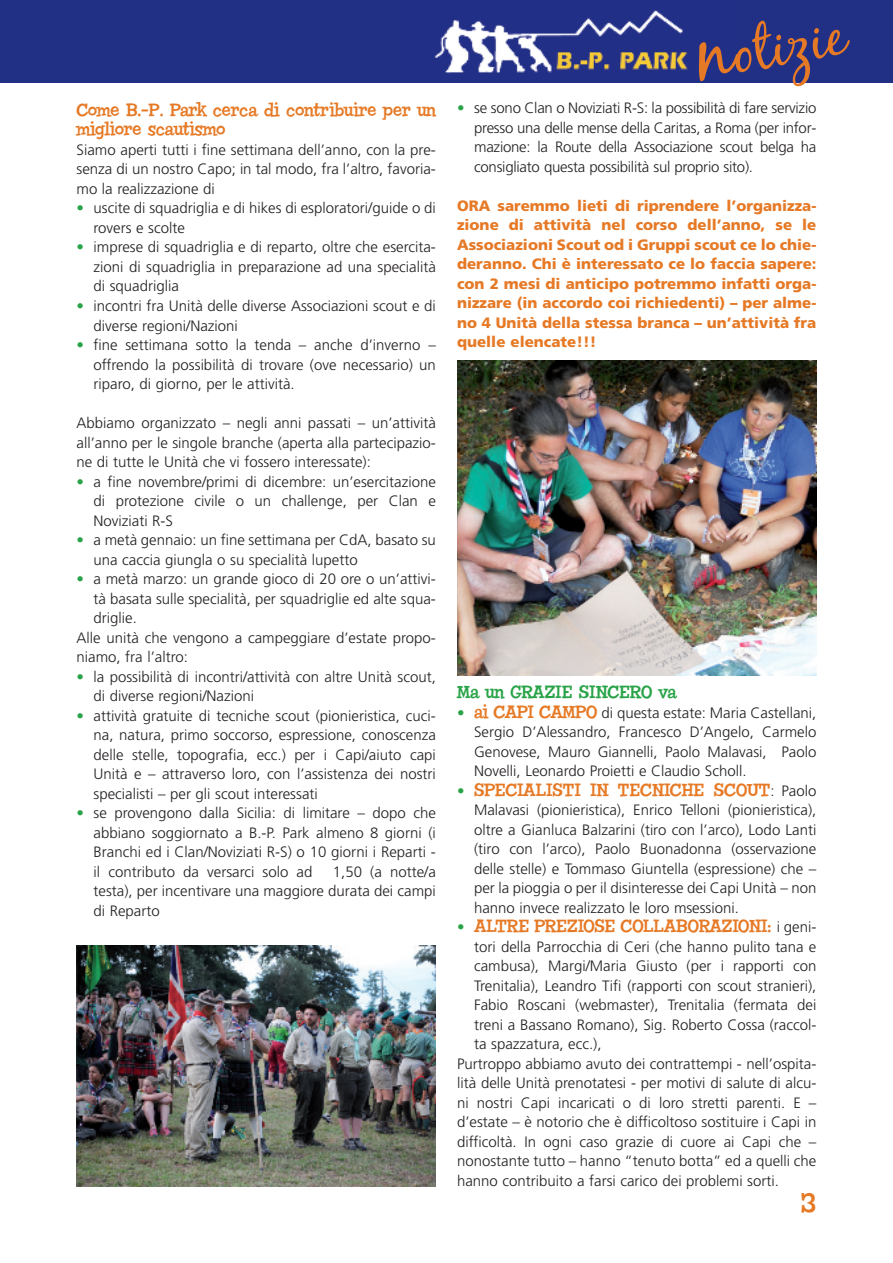
<style>
.page{position:relative;width:893px;height:1263px;background:#fff}
.page>*{position:absolute;margin:0;border:0;box-sizing:border-box;transform-origin:0 0}
.t1{font:27px "Chowderhead";color:#e67925}
.t2{font:18px/19.5px "Chowderhead";color:#e67925}
.t3{font:18px "Chowderhead";color:#29a347}
.t4{font:300 15px/19.5px "Frutiger CE";color:#231f20;text-align:justify}
.t5{font:900 15px/19.5px "Frutiger";color:#e67925;text-align:justify}
.s1{color:#29a347}
.s2{font-family:"Chowderhead";font-weight:400;font-size:18px;color:#e67925}
.s3{font-family:"Frutiger CE";font-weight:300;font-size:15px;color:#29a347}
.s4{font-family:"Frutiger CE";font-weight:300;font-size:15px;color:#231f20}
</style>
<div class="page">
<div style="left:0;top:0;width:893px;height:82px;background:#213085"></div>
<img style="left:435px;top:10px;width:264px;height:64px">
<svg style="left:699px;top:21px;width:151px;height:65px"></svg>
<img style="left:77px;top:946px;width:359px;height:240px">
<img style="left:457px;top:361px;width:359px;height:314px">
<p class="t2" style="left:77px;top:100px;width:361px">Come B.-P. Park cerca di contribuire per un migliore scautismo</p>
<p class="t4" style="left:77px;top:141px;width:361px">Siamo aperti tutti i fine settimana dell’anno, con la pre&shy;senza di un nostro Capo; in tal modo, fra l’altro, favoria&shy;mo la realizzazione di</p>
<p class="t4" style="left:94px;top:200px;width:344px;text-indent:-17px"><span class="s1">•</span> uscite di squadriglia e di hikes di esploratori/guide o di rovers e scolte</p>
<p class="t4" style="left:94px;top:239px;width:344px;text-indent:-17px"><span class="s1">•</span> imprese di squadriglia e di reparto, oltre che esercita&shy;zioni di squadriglia in preparazione ad una specialità di squadriglia</p>
<p class="t4" style="left:94px;top:297px;width:344px;text-indent:-17px"><span class="s1">•</span> incontri fra Unità delle diverse Associazioni scout e di diverse regioni/Nazioni</p>
<p class="t4" style="left:94px;top:336px;width:344px;text-indent:-17px"><span class="s1">•</span> fine settimana sotto la tenda – anche d’inverno – offrendo la possibilità di trovare (ove necessario) un riparo, di giorno, per le attività.</p>
<p class="t4" style="left:77px;top:414px;width:361px">Abbiamo organizzato – negli anni passati – un’attività all’anno per le singole branche (aperta alla partecipazio&shy;ne di tutte le Unità che vi fossero interessate):</p>
<p class="t4" style="left:94px;top:473px;width:344px;text-indent:-17px"><span class="s1">•</span> a fine novembre/primi di dicembre: un’esercitazione di protezione civile o un challenge, per Clan e Noviziati R-S</p>
<p class="t4" style="left:94px;top:531px;width:344px;text-indent:-17px"><span class="s1">•</span> a metà gennaio: un fine settimana per CdA, basato su una caccia giungla o su specialità lupetto</p>
<p class="t4" style="left:77px;top:570px;width:361px"><span class="s1">•</span> a metà marzo: un grande gioco di 20 ore o un’attivi-</p>
<p class="t4" style="left:94px;top:590px;width:344px">tà basata sulle specialità, per squadriglie ed alte squa-</p>
<p class="t4" style="left:94px;top:609px;width:45px">driglie.</p>
<p class="t4" style="left:77px;top:629px;width:361px">Alle unità che vengono a campeggiare d’estate propo-</p>
<p class="t4" style="left:77px;top:648px;width:113px">niamo, fra l’altro:</p>
<p class="t4" style="left:94px;top:668px;width:344px;text-indent:-17px"><span class="s1">•</span> la possibilità di incontri/attività con altre Unità scout, di diverse regioni/Nazioni</p>
<p class="t4" style="left:94px;top:707px;width:344px;text-indent:-17px"><span class="s1">•</span> attività gratuite di tecniche scout (pionieristica, cuci&shy;na, natura, primo soccorso, espressione, conoscenza delle stelle, topografia, ecc.) per i Capi/aiuto capi Unità e – attraverso loro, con l’assistenza dei nostri specialisti – per gli scout interessati</p>
<p class="t4" style="left:94px;top:804px;width:344px;text-indent:-17px"><span class="s1">•</span> se provengono dalla Sicilia: di limitare – dopo che abbiano soggiornato a B.-P. Park almeno 8 giorni (i Branchi ed i Clan/Noviziati R-S) o 10 giorni i Reparti - il contributo da versarci solo ad</p>
<p class="t4" style="left:94px;top:863px;width:344px;text-indent:239px">1,50 (a notte/a testa), per incentivare una maggiore durata dei campi di Reparto</p>
<p class="t4" style="left:474px;top:99px;width:344px;text-indent:-17px"><span class="s1">•</span> se sono Clan o Noviziati R-S: la possibilità di fare servizio presso una delle mense della Caritas, a Roma (per infor&shy;mazione: la Route della Associazione scout belga ha consigliato questa possibilità sul proprio sito).</p>
<p class="t5" style="left:457px;top:197px;width:361px">ORA saremmo lieti di riprendere l’organizza&shy;zione di attività nel corso dell’anno, se le Associazioni Scout od i Gruppi scout ce lo chie&shy;deranno. Chi è interessato ce lo faccia sapere: con 2 mesi di anticipo potremmo infatti orga&shy;nizzare (in accordo coi richiedenti) – per alme&shy;no 4 Unità della stessa branca – un’attività fra quelle elencate!!!</p>
<p class="t3" style="left:457px;top:682px;width:221px">Ma un GRAZIE SINCERO va</p>
<p class="t4" style="left:474px;top:704px;width:344px;text-indent:-17px"><span class="s1">•</span> <span class="s2">ai CAPI CAMPO</span> di questa estate: Maria Castellani, Sergio D’Alessandro, Francesco D’Angelo, Carmelo Genovese, Mauro Giannelli, Paolo Malavasi, Paolo Novelli, Leonardo Proietti e Claudio Scholl.</p>
<p class="t2" style="left:457px;top:780px;width:361px"><span class="s3">•</span> SPECIALISTI IN TECNICHE SCOUT<span class="s4">: Paolo</span></p>
<p class="t4" style="left:474px;top:801px;width:344px">Malavasi (pionieristica), Enrico Telloni (pionieristica), oltre a Gianluca Balzarini (tiro con l’arco), Lodo Lanti (tiro con l’arco), Paolo Buonadonna (osservazione delle stelle) e Tommaso Giuntella (espressione) che – per la pioggia o per il disinteresse dei Capi Unità – non hanno invece realizzato le loro msessioni.</p>
<p class="t2" style="left:457px;top:916px;width:361px"><span class="s3">•</span> ALTRE PREZIOSE COLLABORAZIONI: <span class="s4">i geni-</span></p>
<p class="t4" style="left:474px;top:938px;width:344px">tori della Parrocchia di Ceri (che hanno pulito tana e</p>
<p class="t4" style="left:474px;top:957px;width:344px">cambusa), Margi/Maria Giusto (per i rapporti con</p>
<p class="t4" style="left:474px;top:977px;width:344px">Trenitalia), Leandro Tifi (rapporti con scout stranieri),</p>
<p class="t4" style="left:474px;top:996px;width:344px">Fabio Roscani (webmaster), Trenitalia (fermata dei</p>
<p class="t4" style="left:474px;top:1016px;width:344px">treni a Bassano Romano), Sig. Roberto Cossa (raccol-</p>
<p class="t4" style="left:474px;top:1035px;width:129px">ta spazzatura, ecc.),</p>
<p class="t4" style="left:457px;top:1055px;width:361px">Purtroppo abbiamo avuto dei contrattempi - nell’ospita-</p>
<p class="t4" style="left:457px;top:1074px;width:361px">lità delle Unità prenotatesi - per motivi di salute di alcu-</p>
<p class="t4" style="left:457px;top:1094px;width:361px">ni nostri Capi incaricati o di loro stretti parenti. E –</p>
<p class="t4" style="left:457px;top:1113px;width:361px">d’estate – è notorio che è difficoltoso sostituire i Capi in</p>
<p class="t4" style="left:457px;top:1133px;width:361px">difficoltà. In ogni caso grazie di cuore ai Capi che –</p>
<p class="t4" style="left:457px;top:1152px;width:361px">nonostante tutto – hanno “tenuto botta” ed a quelli che</p>
<p class="t4" style="left:457px;top:1172px;width:323px">hanno contribuito a farsi carico dei problemi sorti.</p>
<h1 class="t1" style="left:801px;top:1186px;width:17px">3</h1>
</div>
